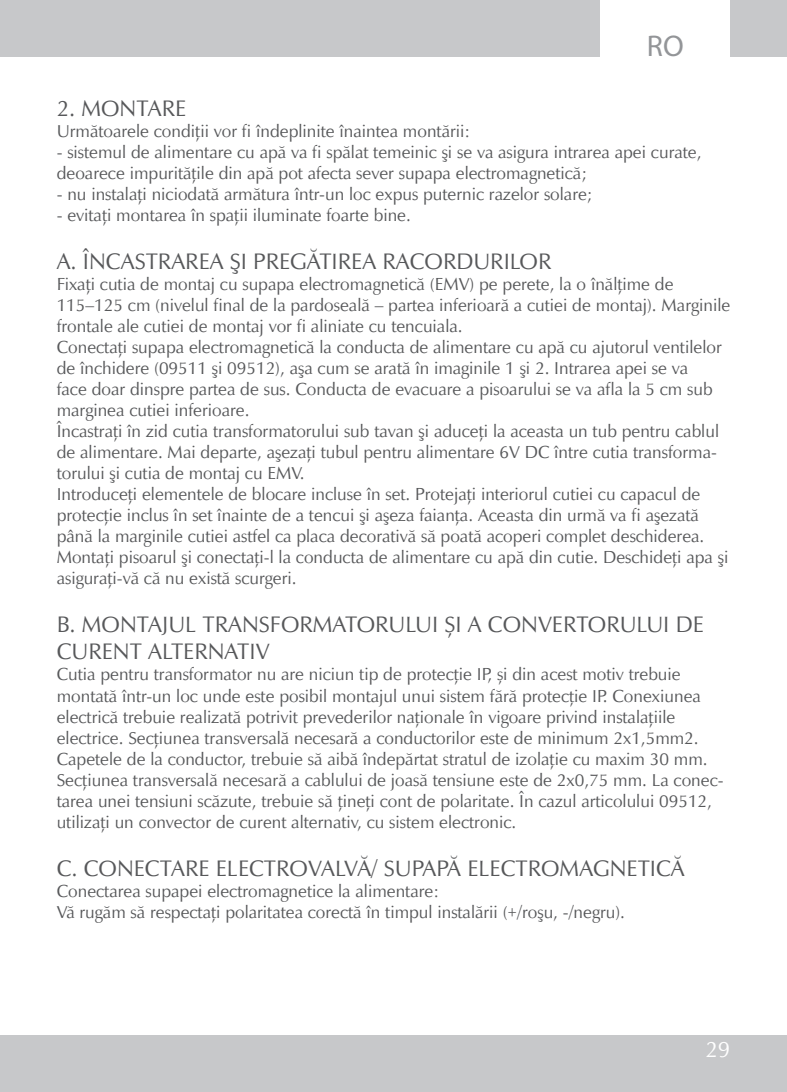
<style>
.page{position:relative;width:787px;height:1092px;background:#fff}
.page>*{position:absolute;margin:0;border:0;box-sizing:border-box;transform-origin:0 0}
.t1{font:30px "Myriad Pro";color:#939598}
.t2{font:22.5px "Zapf Humanist 601 TL";color:#57585a}
.t3{font:22.5px "Zapf Humanist 601 TL";color:#fff}
.t4{font:17.5px/21px "Zapf Humanist 601 TL";color:#57585a}
</style>
<div class="page">
<div style="left:0;top:1035px;width:787px;height:56px;background:#c7c8ca"></div>
<div style="left:0;top:0;width:787px;height:57px;background:#c7c8ca"></div>
<div style="left:600px;top:0;width:130px;height:59px;background:#fff"></div>
<h1 class="t1" style="left:647px;top:28px;width:38px">RO</h1>
<p class="t2" style="left:57px;top:94px;width:131px">2. MONTARE</p>
<p class="t4" style="left:57px;top:121px;width:415px">Următoarele condiţii vor fi îndeplinite înaintea montării:</p>
<p class="t4" style="left:57px;top:142px;width:646px">- sistemul de alimentare cu apă va fi spălat temeinic şi se va asigura intrarea apei curate, deoarece impurităţile din apă pot afecta sever supapa electromagnetică;</p>
<p class="t4" style="left:57px;top:184px;width:537px">- nu instalaţi niciodată armătura într-un loc expus puternic razelor solare;</p>
<p class="t4" style="left:57px;top:205px;width:356px">- evitaţi montarea în spaţii iluminate foarte bine.</p>
<p class="t2" style="left:57px;top:247px;width:496px">A. ÎNCASTRAREA ŞI PREGĂTIREA RACORDURILO R</p>
<p class="t4" style="left:57px;top:274px;width:675px">Fixaţi cutia de montaj cu supapa electromagnetică (EMV) pe perete, la o înălţime de 115–125 cm (nivelul final de la pardoseală – partea inferioară a cutiei de montaj). Marginile frontale ale cutiei de montaj vor fi aliniate cu tencuiala.<br>Conectaţi supapa electromagnetică la conducta de alimentare cu apă cu ajutorul ventilelor de închidere (09511 şi 09512), aşa cum se arată în imaginile 1 şi 2. Intrarea apei se va<br>face doar dinspre partea de sus. Conducta de evacuare a pisoarului se va afla la 5 cm sub marginea cutiei inferioare.<br>Încastraţi în zid cutia transformatorului sub tavan şi aduceţi la aceasta un tub pentru cablul de alimentare. Mai departe, aşezaţi tubul pentru alimentare 6V DC între cutia transforma&shy;torului şi cutia de montaj cu EMV.<br>Introduceţi elementele de blocare incluse în set. Protejaţi interiorul cutiei cu capacul de protecţie inclus în set înainte de a tencui şi aşeza faianţa. Aceasta din urmă va fi aşezată până la marginile cutiei astfel ca placa decorativă să poată acoperi complet deschiderea.<br>Montaţi pisoarul şi conectaţi-l la conducta de alimentare cu apă din cutie. Deschideţi apa şi asiguraţi-vă că nu există scurgeri.</p>
<p class="t2" style="left:57px;top:610px;width:78px">B. Monta</p>
<p class="t2" style="left:162px;top:610px;width:55px">jul transf</p>
<p class="t2" style="left:281px;top:610px;width:34px">ormat</p>
<p class="t2" style="left:357px;top:610px;width:179px">oru lui și a convert</p>
<p class="t2" style="left:588px;top:610px;width:102px">orului de</p>
<p class="t2" style="left:57px;top:637px;width:15px">curent</p>
<p class="t2" style="left:148px;top:637px;width:37px">alternativ</p>
<p class="t4" style="left:57px;top:664px;width:668px">Cutia pentru transformator nu are niciun tip de protecție IP, și din acest motiv trebuie montată într-un loc unde este posibil montajul unui sistem fără protecție IP. Conexiunea electrică trebuie realizată potrivit prevederilor naționale în vigoare privind instalațiile electrice. Secțiunea transversală necesară a conductorilor este de minimum 2x1,5mm2.<br>Capetele de la conductor, trebuie să aibă îndepărtat stratul de izolație cu maxim 30 mm.<br>Secțiunea transversală necesară a cablului de joasă tensiune este de 2x0,75 mm. La conec&shy;tarea unei tensiuni scăzute, trebuie să țineți cont de polaritate. În cazul articolului 09512, utilizați un convector de curent alternativ, cu sistem electronic.</p>
<p class="t2" style="left:57px;top:853px;width:75px">C. Conectare</p>
<p class="t2" style="left:216px;top:853px;width:36px">electr</p>
<p class="t2" style="left:289px;top:853px;width:108px">ova lvă/ supap</p>
<p class="t2" style="left:447px;top:853px;width:56px">ă electr</p>
<p class="t2" style="left:541px;top:853px;width:82px">omagnetic</p>
<p class="t2" style="left:671px;top:853px;width:15px">ă</p>
<p class="t4" style="left:57px;top:880px;width:570px">Conectarea supapei electromagnetice la alimentare:<br>Vă rugăm să respectaţi polaritatea corectă în timpul instalării (+/roşu, -/negru).</p>
<p class="t3" style="left:705px;top:1035px;width:26px">29</p>
</div>
